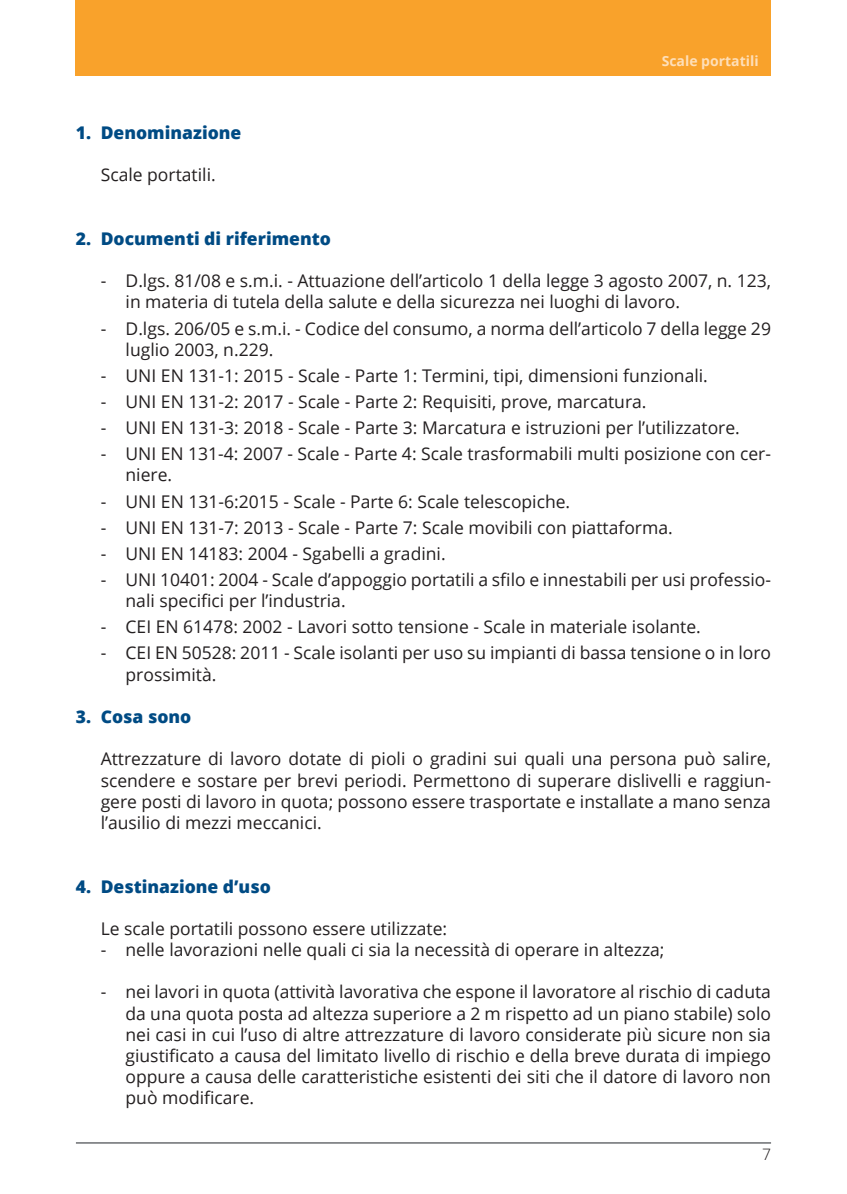
<style>
.page{position:relative;width:847px;height:1194px;background:#fff}
.page>*{position:absolute;margin:0;border:0;box-sizing:border-box;transform-origin:0 0}
.t1{font:17.5px/21.2px "Open Sans";color:#231f20}
.t2{font:800 17.5px "Open Sans";color:#004b84}
.t3{font:300 15.75px "Open Sans";color:#231f20}
.t4{font:700 14px "Open Sans";color:#fedfb9}
</style>
<div class="page">
<div style="left:76px;top:0;width:694px;height:76px;background:#f9a22b"></div>
<hr style="left:76px;top:1142px;width:694px;height:1px;background:#808285">
<p class="t2" style="left:76px;top:119px;width:167px">1. Denominazione</p>
<p class="t1" style="left:101px;top:164px;width:116px">Scale portatili.</p>
<p class="t4" style="left:661px;top:51px;width:98px">Scale portatili</p>
<p class="t2" style="left:76px;top:225px;width:256px">2. Documenti di riferimento</p>
<p class="t1" style="left:125px;top:270px;width:646px;text-indent:-25px">- D.lgs. 81/08 e s.m.i. - Attuazione dell’articolo 1 della legge 3 agosto 2007, n. 123, in materia di tutela della salute e della sicurezza nei luoghi di lavoro.</p>
<p class="t1" style="left:125px;top:317px;width:646px;text-indent:-25px">- D.lgs. 206/05 e s.m.i. - Codice del consumo, a norma dell’articolo 7 della legge 29 luglio 2003, n.229.</p>
<p class="t1" style="left:101px;top:364px;width:608px">- UNI EN 131-1: 2015 - Scale - Parte 1: Termini, tipi, dimensioni funzionali.</p>
<p class="t1" style="left:101px;top:390px;width:547px">- UNI E N 131-2: 2017 - Scale - Parte 2: Requisiti, prove, marcatura.</p>
<p class="t1" style="left:101px;top:417px;width:640px">- UNI E N 131-3: 2018 - Scale - Parte 3: Marcatura e istruzioni per l’utilizzatore.</p>
<p class="t1" style="left:125px;top:443px;width:646px;text-indent:-25px">- UNI E N 131-4: 2007 - Scale - Parte 4: Scale trasformabili multi posizione con cer&shy;niere.</p>
<p class="t1" style="left:101px;top:490px;width:471px">- UNI EN 131-6:2015 - Scale - Parte 6: Scale telescopiche.</p>
<p class="t1" style="left:101px;top:516px;width:573px">- UNI EN 131-7: 2013 - Scale - Parte 7: Scale movibili con piattaforma.</p>
<p class="t1" style="left:101px;top:542px;width:346px">- UNI EN 14183: 2004 - Sgabelli a gradini.</p>
<p class="t1" style="left:125px;top:568px;width:646px;text-indent:-25px">- UNI 10401: 2004 - Scale d’appoggio portatili a sfilo e innestabili per usi professio&shy;nali specifici per l’industria.</p>
<p class="t1" style="left:101px;top:616px;width:18px">- CEI</p>
<p class="t1" style="left:156px;top:616px;width:546px">E N 61478: 2002 - Lavori sotto tensione - Scale in materiale isolante.</p>
<p class="t1" style="left:101px;top:642px;width:18px">- CEI</p>
<p class="t1" style="left:125px;top:642px;width:646px;text-indent:29px">EN 50528: 2011 - Scale isolanti per uso su impianti di bassa tensione o in loro prossimità.</p>
<p class="t2" style="left:76px;top:703px;width:117px">3. Cosa sono</p>
<p class="t1" style="left:101px;top:748px;width:671px;text-align:justify">Attrezzature di lavoro dotate di pioli o gradini sui quali una persona può salire, scendere e sostare per brevi periodi. Permettono di superare dislivelli e raggiun&shy;gere posti di lavoro in quota; possono essere trasportate e installate a mano senza l’ausilio di mezzi meccanici.</p>
<p class="t2" style="left:76px;top:872px;width:196px">4. Destinazione d’uso</p>
<p class="t1" style="left:101px;top:917px;width:348px">Le scale portatili possono essere utilizzate:</p>
<p class="t1" style="left:101px;top:938px;width:565px">- nelle lavorazioni nelle quali ci sia la necessità di operare in altezza;</p>
<p class="t1" style="left:125px;top:981px;width:646px;text-align:justify;text-indent:-25px">- nei lavori in quota (attività lavorativa che espone il lavoratore al rischio di caduta da una quota posta ad altezza superiore a 2 m rispetto ad un piano stabile) solo nei casi in cui l’uso di altre attrezzature di lavoro considerate più sicure non sia giustificato a causa del limitato livello di rischio e della breve durata di impiego oppure a causa delle caratteristiche esistenti dei siti che il datore di lavoro non può modificare.</p>
<p class="t3" style="left:761px;top:1143px;width:10px">7</p>
</div>
